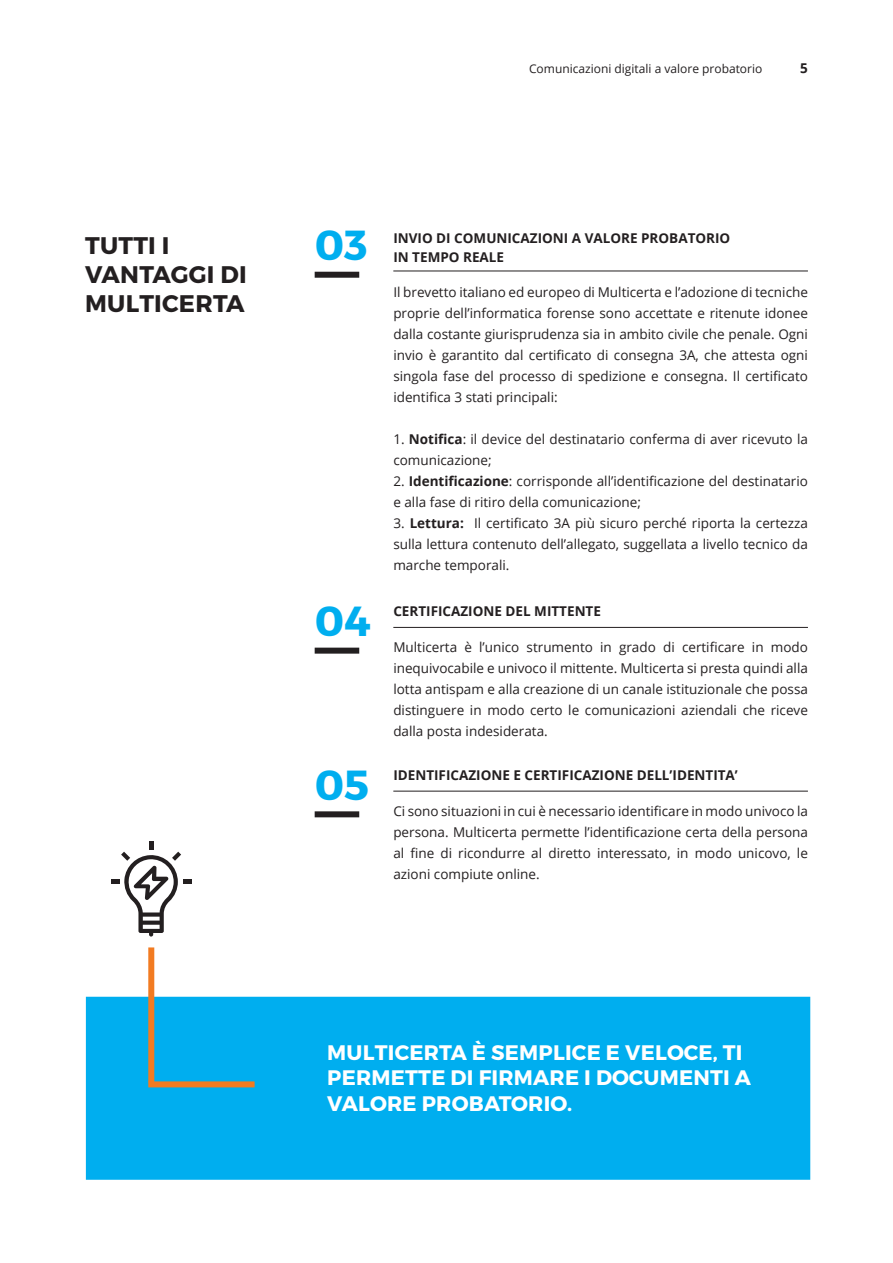
<style>
.page{position:relative;width:893px;height:1263px;background:#fff}
.page>*{position:absolute;margin:0;border:0;box-sizing:border-box;transform-origin:0 0}
.t1{font:700 42px "Montserrat";color:#00aeef}
.t2{font:700 24px/28.8px "Montserrat";letter-spacing:.01em;color:#231f20}
.t3{font:700 21px/25.2px "Montserrat";letter-spacing:.01em;color:#fff}
.t4{font:13.5px/21px "Open Sans";color:#231f20;text-align:justify}
.t5{font:700 13.5px/19.5px "Open Sans";color:#231f20}
.t6{font:12px "Open Sans";color:#231f20}
.s1{font-weight:700}
</style>
<div class="page">
<div style="left:315px;top:272px;width:44px;height:6px;background:#231f20"></div>
<div style="left:315px;top:648px;width:44px;height:6px;background:#231f20"></div>
<hr style="left:393px;top:271px;width:415px;height:1px;background:#231f20">
<hr style="left:393px;top:627px;width:415px;height:1px;background:#231f20">
<div style="left:86px;top:997px;width:724px;height:183px;background:#00aeef;border:2px solid #00aeef"></div>
<div style="left:148px;top:947px;width:6px;height:135px;background:#f27b21"></div>
<div style="left:148px;top:1081px;width:107px;height:6px;background:#f27b21"></div>
<div style="left:111px;top:879px;width:8px;height:5px;background:#231f20"></div>
<div style="left:183px;top:879px;width:8px;height:5px;background:#231f20"></div>
<svg style="left:121px;top:841px;width:60px;height:95px"></svg>
<div style="left:315px;top:811px;width:44px;height:6px;background:#231f20"></div>
<hr style="left:393px;top:791px;width:415px;height:1px;background:#231f20">
<p class="t6" style="left:529px;top:60px;width:235px">Comunicazioni digitali a valore probatorio</p>
<p class="t5" style="left:800px;top:58px;width:9px">5</p>
<h2 class="t2" style="left:85px;top:231px;width:163px">TUTTI I<br>VANTAGGI DI<br>MULTICERTA</h2>
<h1 class="t1" style="left:315px;top:219px;width:54px">03</h1>
<p class="t5" style="left:393px;top:228px;width:339px">INVIO DI COMUNICAZIONI A VALORE PROBATORIO<br>IN TEMPO REALE</p>
<p class="t4" style="left:393px;top:281px;width:416px">Il brevetto italiano ed europeo di Multicerta e l’adozione di tecniche proprie dell’informatica forense sono accettate e ritenute idonee dalla costante giurisprudenza sia in ambito civile che penale. Ogni invio è garantito dal certificato di consegna 3A, che attesta ogni singola fase del processo di spedizione e consegna. Il certificato identifica 3 stati principali:</p>
<p class="t4" style="left:393px;top:428px;width:416px">1. <span class="s1">Notifica</span>: il device del destinatario conferma di aver ricevuto la comunicazione;</p>
<p class="t4" style="left:393px;top:470px;width:416px">2. <span class="s1">Identificazione</span>: corrisponde all’identificazione del destinatario e alla fase di ritiro della comunicazione;</p>
<p class="t4" style="left:393px;top:512px;width:416px">3. <span class="s1">Lettura:</span> Il certificato 3A più sicuro perché riporta la certezza sulla lettura contenuto dell’allegato, suggellata a livello tecnico da marche temporali.</p>
<h1 class="t1" style="left:315px;top:595px;width:58px">04</h1>
<p class="t5" style="left:393px;top:601px;width:209px">CERTIFICAZIONE DEL MITTENTE</p>
<p class="t4" style="left:393px;top:636px;width:416px">Multicerta è l’unico strumento in grado di certificare in modo inequivocabile e univoco il mittente. Multicerta si presta quindi alla lotta antispam e alla creazione di un canale istituzionale che possa distinguere in modo certo le comunicazioni aziendali che riceve dalla posta indesiderata.</p>
<h1 class="t1" style="left:315px;top:759px;width:56px">05</h1>
<p class="t5" style="left:393px;top:765px;width:346px">IDENTIFICAZIONE E CERTIFICAZIONE DELL’IDENTITA’</p>
<p class="t4" style="left:393px;top:800px;width:416px">Ci sono situazioni in cui è necessario identificare in modo univoco la persona. Multicerta permette l’identificazione certa della persona al fine di ricondurre al diretto interessato, in modo unicovo, le azioni compiute online.</p>
<h3 class="t3" style="left:327px;top:1040px;width:425px">MULTICERTA È SEMPLICE E VELOCE, TI<br>PERMETTE DI FIRMARE I DOCUMENTI A<br>VALORE PROBATORIO.</h3>
</div>
